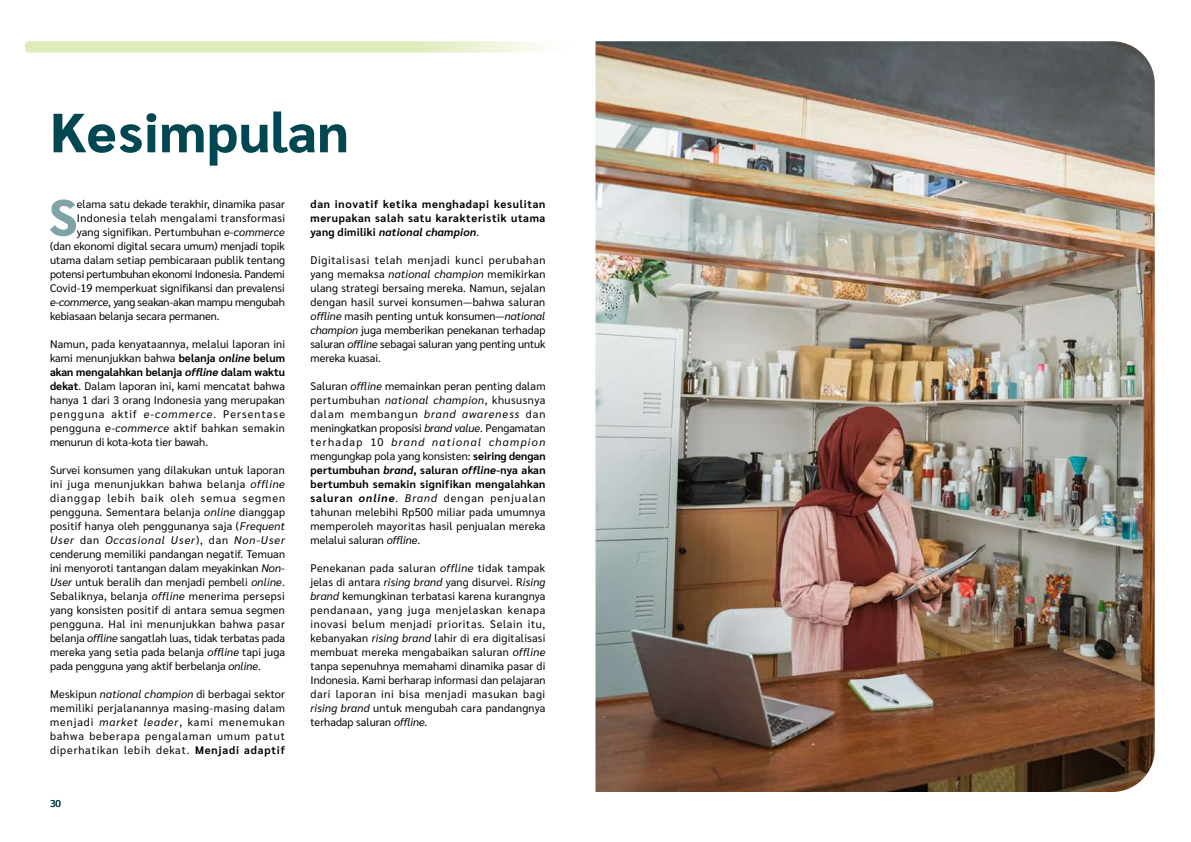
<style>
.page{position:relative;width:1191px;height:842px;background:#fff}
.page>*{position:absolute;margin:0;border:0;box-sizing:border-box;transform-origin:0 0}
.t1{font:800 55px "Sarabun";letter-spacing:.01em;color:#004752}
.t2{font:800 51px "Sarabun";color:#80a3a8}
.t3{font:11px/14px "Sarabun";letter-spacing:.005em;color:#000;text-align:justify}
.t4{font:700 11px/14px "Sarabun";letter-spacing:.055em;color:#000;text-align:justify}
.t5{font:11px "Sarabun";letter-spacing:-.015em;color:#000}
.t6{font:11px "Sarabun";letter-spacing:.035em;color:#000}
.t7{font:10px "Sarabun";color:#003840}
.s1{font-style:italic}
.s2{font-weight:400}
.s3{font-weight:700}
.s4{font-weight:700;font-style:italic}
</style>
<div class="page">
<img style="left:595px;top:41px;width:559px;height:751px">
<svg style="left:25px;top:41px;width:516px;height:12px;background:#e3edc4"></svg>
<h1 class="t1" style="left:50px;top:101px;width:300px">Kesimpulan</h1>
<h2 class="t2" style="left:49px;top:188px;width:30px">S</h2>
<p class="t3" style="left:77px;top:197px;width:210px">elama satu dekade terakhir, dinamika pasar</p>
<p class="t4" style="left:310px;top:197px;width:236px">dan inovatif ketika menghadapi kesulitan merupakan salah satu karakteristik utama yang dimiliki <span class="s1">national champion</span><span class="s2">.</span></p>
<p class="t3" style="left:310px;top:253px;width:236px">Digitalisasi telah menjadi kunci perubahan yang memaksa <span class="s1">national champion</span> memikirkan ulang strategi bersaing mereka. Namun, sejalan dengan hasil survei konsumen—bahwa saluran <span class="s1">offline</span> masih penting untuk konsumen—<span class="s1">national champion</span> juga memberikan penekanan terhadap saluran <span class="s1">offline</span> sebagai saluran yang penting untuk mereka kuasai.</p>
<p class="t3" style="left:310px;top:379px;width:237px">Saluran <span class="s1">offline</span> memainkan peran penting dalam pertumbuhan <span class="s1">national champion</span>, khususnya dalam membangun <span class="s1">brand awareness</span> dan meningkatkan proposisi <span class="s1">brand value</span>. Pengamatan terhadap 10 <span class="s1">brand national champion </span>mengungkap pola yang konsisten: <span class="s3">seiring dengan pertumbuhan</span> <span class="s4">brand</span><span class="s3">, saluran</span> <span class="s4">offline</span><span class="s3">-nya akan bertumbuh semakin signifikan mengalahkan saluran</span> <span class="s4">online</span>. <span class="s1">Brand</span> dengan penjualan tahunan melebihi Rp500 miliar pada umumnya memperoleh mayoritas hasil penjualan mereka melalui saluran <span class="s1">offline</span>.</p>
<p class="t3" style="left:310px;top:561px;width:236px">Penekanan pada saluran <span class="s1">offline</span> tidak tampak jelas di antara <span class="s1">rising brand</span> yang disurvei. R<span class="s1">ising brand</span> kemungkinan terbatasi karena kurangnya pendanaan, yang juga menjelaskan kenapa inovasi belum menjadi prioritas. Selain itu, kebanyakan <span class="s1">rising brand</span> lahir di era digitalisasi membuat mereka mengabaikan saluran <span class="s1">offline </span>tanpa sepenuhnya memahami dinamika pasar di Indonesia. Kami berharap informasi dan pelajaran dari laporan ini bisa menjadi masukan bagi <span class="s1">rising brand</span> untuk mengubah cara pandangnya terhadap saluran <span class="s1">offline.</span></p>
<p class="t6" style="left:77px;top:211px;width:210px">Indonesia telah mengalami transformasi</p>
<p class="t3" style="left:77px;top:225px;width:210px">yang signifikan. Pertumbuhan <span class="s1">e-commerce</span></p>
<p class="t3" style="left:50px;top:239px;width:236px">(dan ekonomi digital secara umum) menjadi topik</p>
<p class="t3" style="left:50px;top:253px;width:236px">utama dalam setiap pembicaraan publik tentang</p>
<p class="t5" style="left:50px;top:267px;width:236px">potensi pertumbuhan ekonomi Indonesia. Pandemi</p>
<p class="t3" style="left:50px;top:281px;width:236px">Covid-19 memperkuat signifikansi dan prevalensi</p>
<p class="t5" style="left:50px;top:295px;width:236px"><span class="s1">e-commerce</span>, yang seakan-akan mampu mengubah</p>
<p class="t3" style="left:50px;top:309px;width:171px">kebiasaan belanja secara permanen.</p>
<p class="t3" style="left:50px;top:337px;width:237px">Namun, pada kenyataannya, melalui laporan ini kami menunjukkan bahwa <span class="s3">belanja</span> <span class="s4">online</span> <span class="s3">belum akan mengalahkan belanja</span> <span class="s4">offline</span> <span class="s3">dalam waktu dekat</span>. Dalam laporan ini, kami mencatat bahwa hanya 1 dari 3 orang Indonesia yang merupakan pengguna aktif <span class="s1">e-commerce</span>. Persentase pengguna <span class="s1">e-commerce</span> aktif bahkan semakin menurun di kota-kota tier bawah.</p>
<p class="t3" style="left:50px;top:463px;width:237px">Survei konsumen yang dilakukan untuk laporan ini juga menunjukkan bahwa belanja <span class="s1">offline </span>dianggap lebih baik oleh semua segmen pengguna. Sementara belanja <span class="s1">online</span> dianggap positif hanya oleh penggunanya saja (<span class="s1">Frequent User</span> dan <span class="s1">Occasional User</span>), dan <span class="s1">Non-User </span>cenderung memiliki pandangan negatif. Temuan ini menyoroti tantangan dalam meyakinkan <span class="s1">Non-User</span> untuk beralih dan menjadi pembeli <span class="s1">online</span>.<br>Sebaliknya, belanja <span class="s1">offline</span> menerima persepsi yang konsisten positif di antara semua segmen pengguna. Hal ini menunjukkan bahwa pasar belanja <span class="s1">offline</span> sangatlah luas, tidak terbatas pada mereka yang setia pada belanja <span class="s1">offline</span> tapi juga pada pengguna yang aktif berbelanja <span class="s1">online</span>.</p>
<p class="t3" style="left:50px;top:687px;width:236px">Meskipun <span class="s1">national champion</span> di berbagai sektor memiliki perjalanannya masing-masing dalam menjadi <span class="s1">market leader</span>, kami menemukan bahwa beberapa pengalaman umum patut diperhatikan lebih dekat. <span class="s3">Menjadi adaptif</span></p>
<p class="t7" style="left:50px;top:798px;width:12px">30</p>
</div>
